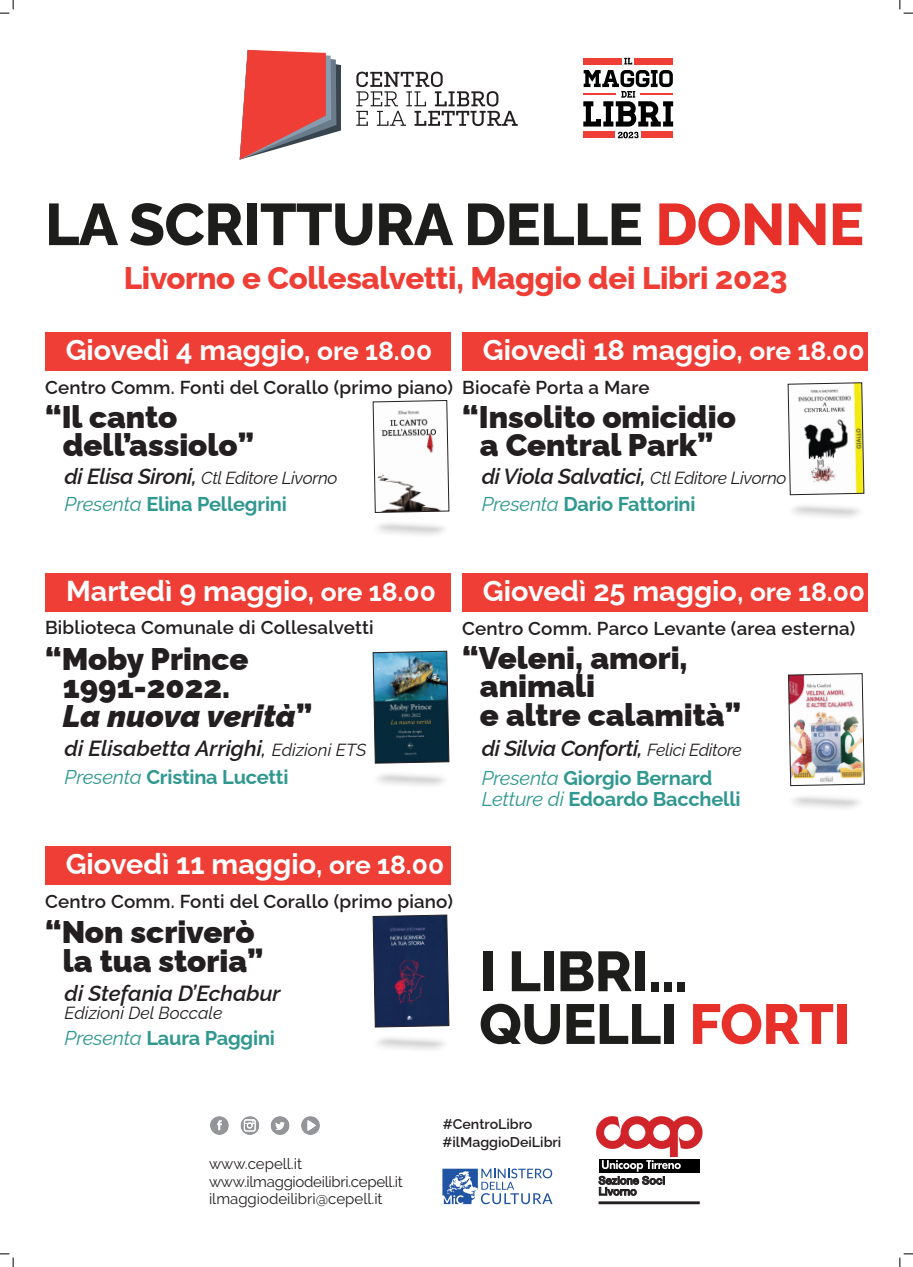
<style>
.page{position:relative;width:913px;height:1267px;background:#fff}
.page>*{position:absolute;margin:0;border:0;box-sizing:border-box;transform-origin:0 0}
.t1{font:800 58.69px "Raleway";letter-spacing:-.01em;color:#1d1d1b}
.t2{font:800 56.19px "Raleway";letter-spacing:-.01em;color:#1d1d1b}
.t3{font:900 31.25px "Raleway";color:#231f20}
.t4{font:800 31.25px "Raleway";letter-spacing:-.01em;color:#ee3e35}
.t5{font:italic 900 31.25px "Raleway";color:#231f20}
.t6{font:700 28.75px "Raleway";color:#fff}
.t7{font:italic 600 21.88px "Raleway";letter-spacing:-.01em;color:#231f20}
.t8{font:700 20px "Raleway";letter-spacing:-.01em;color:#309890}
.t9{font:600 18.75px "Raleway";letter-spacing:.01em;color:#231f20}
.t10{font:italic 17.5px "Raleway";letter-spacing:-.015em;color:#231f20}
.t11{font:15px "Raleway";color:#231f20}
.t12{font:15px "Raleway";letter-spacing:-.02em;color:#231f20}
.t13{font:600 14.12px "Raleway";color:#231f20}
.t14{font:500 11px "Helvetica Neue";color:#231f20}
.s1{color:#e7302a}
.s2{font-size:27.5px}
.s3{font-size:26.25px}
.s4{font-weight:600;font-size:21.88px}
.s5{font-weight:400;font-size:17.5px}
.s6{font-weight:400;font-style:italic}
.s7{font-style:normal}
.s8{font-weight:500}
</style>
<div class="page">
<hr style="left:598px;top:1201px;width:101px;height:3px;background:#231f20">
<svg style="left:596px;top:1116px;width:106px;height:79px"></svg>
<svg style="left:239px;top:50px;width:102px;height:110px"></svg>
<svg style="left:356px;top:72px;width:161px;height:54px"></svg>
<svg style="left:624px;top:58px;width:8px;height:6px"></svg>
<hr style="left:640px;top:93px;width:33px;height:2px;background:#ee3e35">
<div style="left:641px;top:131px;width:32px;height:7px;background:#ee3e35"></div>
<div style="left:583px;top:58px;width:38px;height:7px;background:#ee3e35"></div>
<div style="left:634px;top:58px;width:38px;height:7px;background:#ee3e35"></div>
<svg style="left:583px;top:70px;width:89px;height:68px"></svg>
<svg style="left:442px;top:1168px;width:110px;height:36px"></svg>
<img style="left:211px;top:1116px;width:108px;height:18px">
<div style="left:45px;top:573px;width:406px;height:38px;background:#ee3e35"></div>
<img style="left:373px;top:651px;width:76px;height:112px">
<div style="left:45px;top:846px;width:405px;height:38px;background:#ee3e35"></div>
<svg style="left:373px;top:914px;width:76px;height:113px;background:#253157"></svg>
<div style="left:462px;top:332px;width:405px;height:39px;background:#ee3e35"></div>
<svg style="left:787px;top:382px;width:76px;height:113px"></svg>
<div style="left:462px;top:573px;width:405px;height:38px;background:#ee3e35"></div>
<img style="left:788px;top:673px;width:76px;height:112px">
<div style="left:45px;top:332px;width:405px;height:39px;background:#ee3e35"></div>
<svg style="left:373px;top:400px;width:76px;height:112px"></svg>
<svg style="left:0;top:0;width:14px;height:14px"></svg>
<svg style="left:0;top:1253px;width:14px;height:13px"></svg>
<svg style="left:899px;top:0;width:13px;height:14px"></svg>
<svg style="left:899px;top:1253px;width:13px;height:13px"></svg>
<p class="t1" style="left:45px;top:177px;width:820px">LA SCRITTURA DELLE <span class="s1">DONNE</span></p>
<p class="t4" style="left:124px;top:253px;width:665px">Livorno e Collesalvetti, Maggio dei Libri 2023</p>
<p class="t6" style="left:66px;top:327px;width:368px">Giovedì 4 maggio<span class="s2">,</span> <span class="s3">ore 18.00</span></p>
<p class="t3" style="left:45px;top:392px;width:134px">“Il canto</p>
<p class="t3" style="left:63px;top:420px;width:193px">dell’assiolo”</p>
<p class="t10" style="left:65px;top:464px;width:274px"><span class="s4">di Elisa Sironi,</span> Ctl Editore Livorno</p>
<p class="t9" style="left:45px;top:372px;width:409px">Centro Comm. Fonti del Corallo (primo piano)</p>
<p class="t6" style="left:482px;top:327px;width:383px">Giovedì 18 maggio<span class="s2">,</span> <span class="s3">ore 18.00</span></p>
<p class="t3" style="left:462px;top:392px;width:275px">“Insolito omicidio</p>
<p class="t3" style="left:479px;top:420px;width:235px">a Central Park”</p>
<p class="t7" style="left:481px;top:459px;width:306px">di Viola Salvatici, <span class="s5">Ctl Editore Livorno</span></p>
<p class="t9" style="left:462px;top:372px;width:189px">Biocafè Porta a Mare</p>
<p class="t8" style="left:65px;top:488px;width:224px"><span class="s6">Presenta</span> Elina Pellegrini</p>
<p class="t8" style="left:481px;top:488px;width:215px"><span class="s6">Presenta</span> Dario Fattorini</p>
<p class="t6" style="left:66px;top:568px;width:371px">Martedì 9 maggio<span class="s2">,</span> <span class="s3">ore 18.00</span></p>
<p class="t3" style="left:45px;top:633px;width:205px">“Moby Prince</p>
<p class="t3" style="left:63px;top:662px;width:169px">1991-2022.</p>
<p class="t5" style="left:63px;top:691px;width:251px">La nuova verità<span class="s7">”</span></p>
<p class="t7" style="left:65px;top:731px;width:303px">di Elisabetta Arrighi<span class="s8">,</span> <span class="s5">Edizioni ETS</span></p>
<p class="t8" style="left:65px;top:761px;width:225px"><span class="s6">Presenta</span> Cristina Lucetti</p>
<p class="t9" style="left:45px;top:612px;width:330px">Biblioteca Comunale di Collesalvetti</p>
<p class="t6" style="left:482px;top:568px;width:383px">Giovedì 25 maggio<span class="s2">,</span> <span class="s3">ore 18.00</span></p>
<p class="t3" style="left:462px;top:632px;width:227px">“Veleni, amori,</p>
<p class="t3" style="left:479px;top:661px;width:117px">animali</p>
<p class="t3" style="left:479px;top:690px;width:262px">e altre calamità”</p>
<p class="t7" style="left:481px;top:730px;width:261px">di Silvia Conforti, <span class="s5">Felici Editore</span></p>
<p class="t9" style="left:462px;top:613px;width:394px">Centro Comm. Parco Levante (area esterna)</p>
<p class="t8" style="left:481px;top:762px;width:232px"><span class="s6">Presenta</span> Giorgio Bernard</p>
<p class="t8" style="left:481px;top:783px;width:260px"><span class="s6">Letture di</span> Edoardo Bacchelli</p>
<p class="t6" style="left:66px;top:841px;width:379px">Giovedì 11 maggio<span class="s2">,</span> <span class="s3">ore 18.00</span></p>
<p class="t3" style="left:45px;top:907px;width:211px">“Non scriverò</p>
<p class="t3" style="left:63px;top:935px;width:202px">la tua storia”</p>
<p class="t7" style="left:65px;top:976px;width:217px">di Stefania D’Echabur</p>
<p class="t10" style="left:65px;top:998px;width:159px">Edizioni Del Boccale</p>
<p class="t9" style="left:45px;top:886px;width:409px">Centro Comm. Fonti del Corallo (primo piano)</p>
<p class="t8" style="left:65px;top:1021px;width:212px"><span class="s6">Presenta</span> Laura Paggini</p>
<p class="t2" style="left:479px;top:926px;width:209px">I LIBRI...</p>
<p class="t2" style="left:479px;top:979px;width:372px">QUELLI <span class="s1">FORTI</span></p>
<p class="t13" style="left:442px;top:1113px;width:91px">#CentroLibro</p>
<p class="t11" style="left:209px;top:1155px;width:95px">www.cepell.it</p>
<p class="t12" style="left:209px;top:1172px;width:195px">www.ilmaggiodeilibri.cepell.it</p>
<p class="t11" style="left:209px;top:1190px;width:175px">ilmaggiodeilibri@cepell.it</p>
<p class="t13" style="left:442px;top:1130px;width:120px">#ilMaggioDeiLibri</p>
<p class="t14" style="left:598px;top:1171px;width:68px">Sezione Soci</p>
<p class="t14" style="left:598px;top:1182px;width:40px">Livorno</p>
</div>
